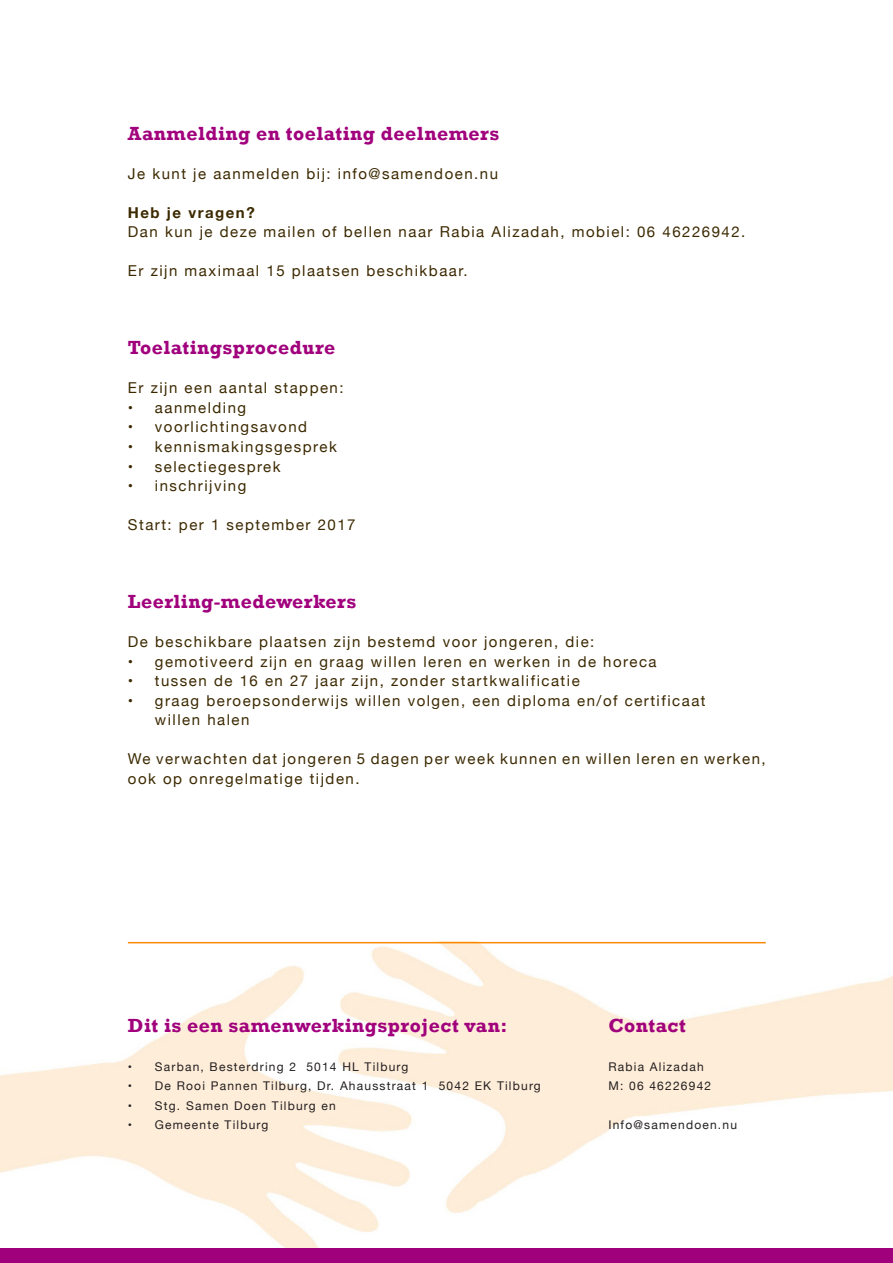
<style>
.page{position:relative;width:893px;height:1263px;background:#fff}
.page>*{position:absolute;margin:0;border:0;box-sizing:border-box;transform-origin:0 0}
.t1{font:700 19.5px "Rockwell";letter-spacing:.025em;color:#a1007d}
.t2{font:15px/19.5px "Helvetica Neue";letter-spacing:.1em;color:#3c2900}
.t3{font:700 15px "Helvetica Neue";letter-spacing:.1em;color:#3c2900}
.t4{font:12px "Helvetica Neue";letter-spacing:.1em;color:#231f20}
</style>
<div class="page">
<img style="left:0;top:942px;width:893px;height:306px">
<div style="left:0;top:1248px;width:893px;height:15px;background:#a1007d"></div>
<hr style="left:128px;top:942px;width:638px;height:1px;background:#fa8900">
<p class="t1" style="left:128px;top:122px;width:373px">Aanmelding en toelating deelnemers</p>
<p class="t2" style="left:128px;top:165px;width:372px">Je kunt je aanmelden bij: info@samendoen.nu</p>
<p class="t3" style="left:128px;top:201px;width:128px">Heb je vragen?</p>
<p class="t2" style="left:128px;top:223px;width:619px">Dan kun je deze mailen of bellen naar Rabia Alizadah, mobiel: 06 46226942.</p>
<p class="t2" style="left:128px;top:262px;width:341px">Er zijn maximaal 15 plaatsen beschikbaar.</p>
<p class="t1" style="left:128px;top:336px;width:209px">Toelatingsprocedure</p>
<p class="t2" style="left:128px;top:379px;width:217px">Er zijn een aantal stappen:</p>
<p class="t2" style="left:128px;top:399px;width:120px">• aanmelding</p>
<p class="t2" style="left:128px;top:418px;width:181px">• voorlichtingsavond</p>
<p class="t2" style="left:128px;top:438px;width:210px">• kennismakingsgesprek</p>
<p class="t2" style="left:128px;top:457px;width:154px">• selectiegesprek</p>
<p class="t2" style="left:128px;top:477px;width:120px">• inschrijving</p>
<p class="t2" style="left:128px;top:516px;width:229px">Start: per 1 september 2017</p>
<p class="t1" style="left:128px;top:590px;width:230px">Leerling-medewerkers</p>
<p class="t2" style="left:128px;top:633px;width:468px">De beschikbare plaatsen zijn bestemd voor jongeren, die:</p>
<p class="t2" style="left:128px;top:652px;width:530px">• gemotiveerd zijn en graag willen leren en werken in de horeca</p>
<p class="t2" style="left:128px;top:672px;width:453px">• tussen de 16 en 27 jaar zijn, zonder startkwalificatie</p>
<p class="t2" style="left:128px;top:691px;width:579px">• graag beroepsonderwijs willen volgen, een diploma en/of certificaat</p>
<p class="t2" style="left:155px;top:711px;width:96px">willen halen</p>
<p class="t2" style="left:128px;top:750px;width:639px">We verwachten dat jongeren 5 dagen per week kunnen en willen leren en werken, ook op onregelmatige tijden.</p>
<p class="t1" style="left:128px;top:1013px;width:381px">Dit is een samenwerkingsproject van:</p>
<p class="t4" style="left:128px;top:1058px;width:282px">• Sarban, Besterdring 2 5014 HL Tilburg</p>
<p class="t4" style="left:128px;top:1077px;width:414px">• De Rooi Pannen Tilburg, Dr. Ahausstraat 1 5042 EK Tilburg</p>
<p class="t4" style="left:128px;top:1097px;width:209px">• Stg. Samen Doen Tilburg en</p>
<p class="t4" style="left:128px;top:1116px;width:142px">• Gemeente Tilburg</p>
<p class="t1" style="left:608px;top:1013px;width:79px">Contact</p>
<p class="t4" style="left:608px;top:1058px;width:97px">Rabia Alizadah</p>
<p class="t4" style="left:608px;top:1077px;width:104px">M: 06 46226942</p>
<p class="t4" style="left:608px;top:1116px;width:130px">Info@samendoen.nu</p>
</div>
